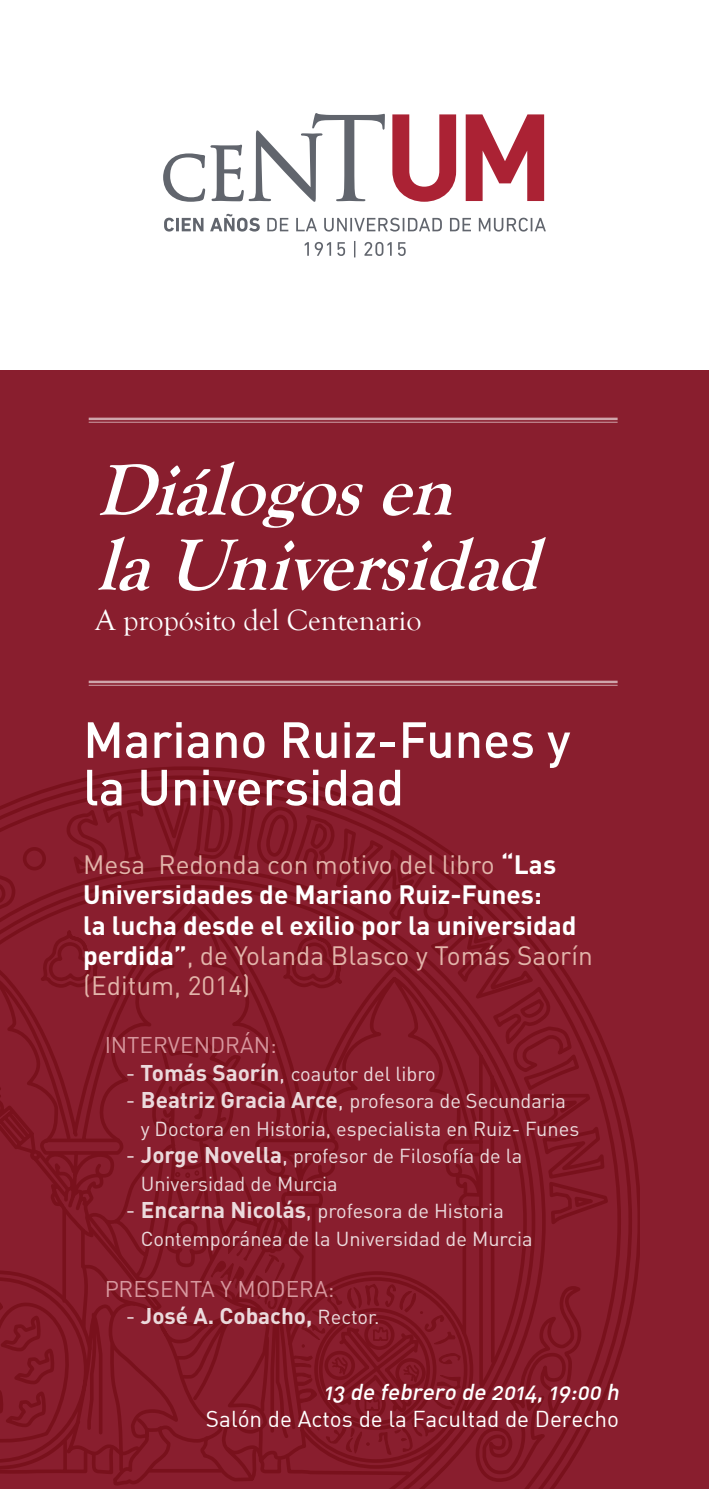
<style>
.page{position:relative;width:709px;height:1489px;background:#fff}
.page>*{position:absolute;margin:0;border:0;box-sizing:border-box;transform-origin:0 0}
.t1{font:italic 700 75px/75px "Goudy Old Style T";color:#fff}
.t2{font:500 50px/47.5px "DIN";color:#fff}
.t3{font:30px "Goudy Old Style T";color:#fff}
.t4{font:700 26.25px/30px "DIN";color:#fff}
.t5{font:22.5px "DIN Regular Alternate";color:#fff}
.t6{font:22.5px "DIN";color:#e7afb4}
.t7{font:italic 22.5px "DIN Medium Alternate";color:#fff}
.t8{font:700 22.5px "DIN";color:#fff}
.t9{font:20px/27.5px "DIN";color:#fff}
.s1{font-weight:400;color:#e2b4aa}
.s2{font-size:22.5px}
.s3{font-weight:700;font-size:22.5px}
.s4{font-weight:400}
.s5{font-weight:400;font-size:20px}
</style>
<div class="page">
<div style="left:0;top:370px;width:709px;height:1118px;background:#891e2e"></div>
<svg style="left:392px;top:114px;width:64px;height:88px"></svg>
<svg style="left:465px;top:114px;width:79px;height:87px"></svg>
<svg style="left:163px;top:113px;width:222px;height:89px"></svg>
<svg style="left:164px;top:218px;width:39px;height:13px"></svg>
<svg style="left:210px;top:214px;width:50px;height:17px"></svg>
<svg style="left:267px;top:218px;width:21px;height:13px"></svg>
<svg style="left:296px;top:218px;width:21px;height:13px"></svg>
<svg style="left:324px;top:218px;width:118px;height:13px"></svg>
<svg style="left:450px;top:218px;width:21px;height:13px"></svg>
<svg style="left:479px;top:218px;width:67px;height:13px"></svg>
<svg style="left:305px;top:242px;width:4px;height:14px"></svg>
<svg style="left:315px;top:242px;width:16px;height:14px"></svg>
<svg style="left:337px;top:242px;width:8px;height:14px"></svg>
<svg style="left:354px;top:241px;width:1px;height:16px"></svg>
<svg style="left:364px;top:242px;width:28px;height:14px"></svg>
<svg style="left:398px;top:242px;width:8px;height:14px"></svg>
<svg style="left:0;top:766px;width:639px;height:722px"></svg>
<svg style="left:292px;top:1283px;width:169px;height:171px"></svg>
<svg style="left:151px;top:1301px;width:14px;height:12px"></svg>
<hr style="left:89px;top:680px;width:528px;height:3px;background:#fff">
<hr style="left:89px;top:684px;width:528px;height:1px;background:#fff">
<hr style="left:89px;top:417px;width:528px;height:3px;background:#fff">
<hr style="left:89px;top:422px;width:528px;height:1px;background:#fff">
<h1 class="t1" style="left:95px;top:453px;width:467px">Diálogosen laUniversidad</h1>
<h3 class="t3" style="left:95px;top:603px;width:327px">A propósito del Centenario</h3>
<h2 class="t2" style="left:83px;top:714px;width:488px">Mariano Ruiz-Funes y la Universidad</h2>
<h3 class="t4" style="left:83px;top:848px;width:511px"><span class="s1">Mesa Redonda con motivo del libro</span> “Las Universidades de Mariano Ruiz-Funes:<br>la lucha desde el exilio por la universidad perdida”<span class="s1">, de Yolanda Blasco y Tomás Saorín (Editum, 2014)</span></h3>
<p class="t6" style="left:104px;top:1030px;width:174px">Intervendrán:</p>
<p class="t9" style="left:126px;top:1059px;width:311px"><span class="s2">-</span> <span class="s3">Tomás Saorín</span><span class="s2">,</span> coautor del libro</p>
<p class="t9" style="left:141px;top:1086px;width:440px;text-indent:-15px"><span class="s2">-</span> <span class="s3">Beatriz Gracia Arce</span><span class="s2">,</span> profesora de Secundaria y Doctora en Historia, especialista en Ruiz- Funes</p>
<p class="t9" style="left:141px;top:1141px;width:383px;text-indent:-15px"><span class="s2">-</span> <span class="s3">Jorge Novella</span><span class="s2">,</span> profesor de Filosofía de la<br>Universidad de Murcia</p>
<p class="t9" style="left:141px;top:1196px;width:393px;text-indent:-15px"><span class="s2">-</span> <span class="s3">Encarna Nicolás</span><span class="s2">,</span> profesora de Historia<br>Contemporánea de la Universidad de Murcia</p>
<p class="t6" style="left:104px;top:1274px;width:231px">Presenta y modera:</p>
<p class="t8" style="left:126px;top:1301px;width:255px"><span class="s4">-</span> José A. Cobacho, <span class="s5">Rector.</span></p>
<p class="t7" style="left:323px;top:1377px;width:302px">13 de febrero de 2014,19:00 h</p>
<p class="t5" style="left:206px;top:1404px;width:414px">Salón de Actos de la Facultad de Derecho</p>
</div>
